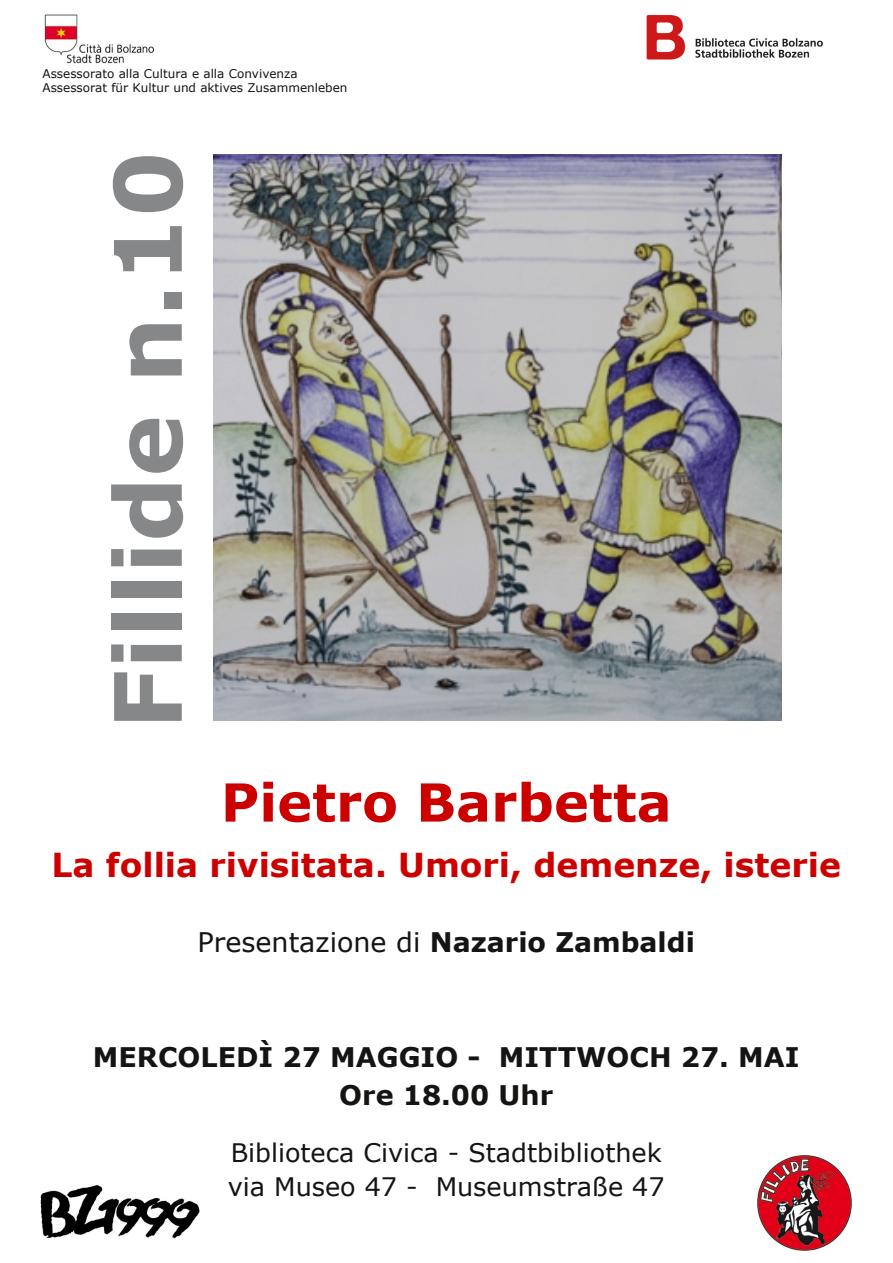
<style>
.page{position:relative;width:893px;height:1263px;background:#fff}
.page>*{position:absolute;margin:0;border:0;box-sizing:border-box;transform-origin:0 0}
.t1{font:700 93px "Verdana";color:#858788}
.t2{font:700 52.5px "Verdana";color:#cd0000}
.t3{font:700 33px "Verdana";color:#cd0000}
.t4{font:700 27px/37.5px "Verdana";color:#161413;text-align:center}
.t5{font:27px "Verdana";color:#161413}
.t6{font:25.5px/34.5px "Verdana";color:#161413}
.t7{font:12px/13.5px "Verdana";color:#161413}
.s1{font-weight:700}
</style>
<div class="page">
<img style="left:44px;top:14px;width:110px;height:50px">
<img style="left:646px;top:14px;width:178px;height:46px">
<img style="left:757px;top:1156px;width:95px;height:94px">
<img style="left:213px;top:155px;width:569px;height:566px">
<img style="left:40px;top:1185px;width:160px;height:54px">
<p class="t7" style="left:43px;top:67px;width:306px">Assessorato alla Cultura e alla Convivenza<br>Assessorat für Kultur und aktives Zusammenleben</p>
<h1 class="t1" style="left:95px;top:729px;width:580px;rotate:-90deg">Fillide n.10</h1>
<h2 class="t2" style="left:221px;top:773px;width:452px">Pietro Barbetta</h2>
<h3 class="t3" style="left:51px;top:846px;width:791px">La follia rivisitata. Umori, demenze, isterie</h3>
<h3 class="t5" style="left:198px;top:927px;width:499px">Presentazione di <span class="s1">Nazario Zambaldi</span></h3>
<h3 class="t4" style="left:93px;top:1039px;width:708px">MERCOLEDÌ 27 MAGGIO - MITTWOCH 27. MAI<br>Ore 18.00 Uhr</h3>
<h3 class="t6" style="left:228px;top:1136px;width:438px">Biblioteca Civica - Stadtbibliothek via Museo 47 - Museumstraße 47</h3>
</div>
